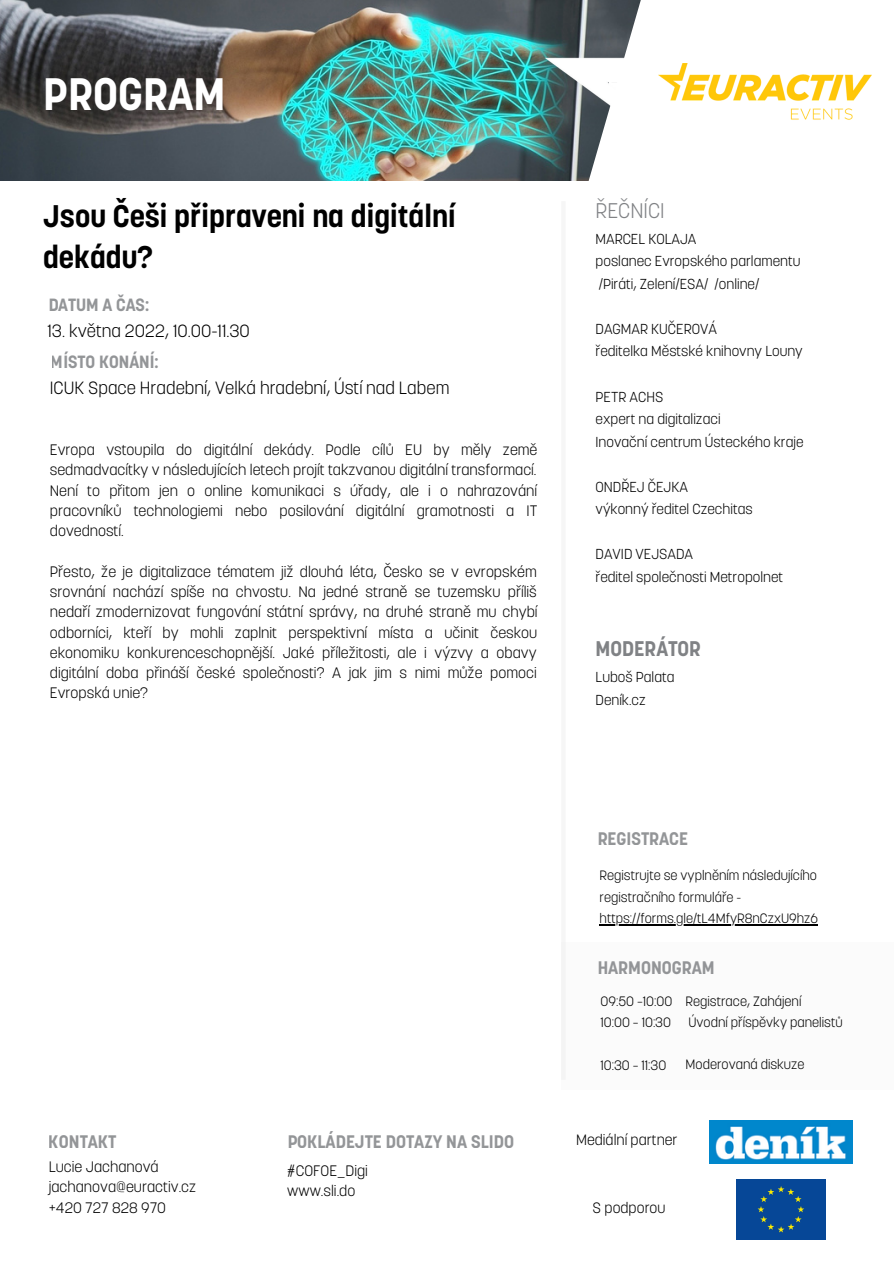
<style>
.page{position:relative;width:894px;height:1264px;background:#fff}
.page>*{position:absolute;margin:0;border:0;box-sizing:border-box;transform-origin:0 0}
.t1{font:700 45px "Korolev";color:#fff}
.t2{font:700 30.9px/40.5px "Korolev";color:#000}
.t3{font:700 21px "Korolev";color:#808285}
.t4{font:300 21px "Korolev";color:#808285}
.t5{font:700 18px "Korolev";color:#808285}
.t6{font:300 17.55px "Korolev";color:#000}
.t7{font:700 17.55px "Korolev";color:#808285}
.t8{font:300 15px/20.2px "Korolev";color:#000;text-align:justify}
.t9{font:300 14.85px "Korolev";color:#000}
.t10{font:300 14.25px "Korolev";color:#000}
.t11{font:300 13.5px/21.3px "Korolev";color:#000}
</style>
<div class="page">
<img style="left:0;top:0;width:588px;height:181px">
<hr style="left:561px;top:201px;width:4px;height:878px;background:#f6f6f6">
<div style="left:561px;top:942px;width:332px;height:147px;background:#fbfbfb"></div>
<img style="left:545px;top:10px;width:43px;height:154px">
<svg style="left:588px;top:0;width:284px;height:181px"></svg>
<img style="left:658px;top:63px;width:213px;height:60px">
<img style="left:709px;top:1120px;width:143px;height:43px">
<div style="left:736px;top:1179px;width:89px;height:60px;background:#064797"></div>
<hr style="left:599px;top:924px;width:218px;height:1px;background:#000">
<p class="t1" style="left:43px;top:76px;width:184px">PROGRAM</p>
<p class="t2" style="left:43px;top:199px;width:414px">Jsou Češi připraveni na digitální dekádu?</p>
<p class="t7" style="left:48px;top:298px;width:102px">DATUM A ČAS:</p>
<p class="t6" style="left:48px;top:324px;width:204px">13. května 2022, 10.00-11.30</p>
<p class="t7" style="left:51px;top:354px;width:109px">MÍSTO KONÁNÍ:</p>
<p class="t6" style="left:50px;top:380px;width:401px">ICUK Space Hradební, Velká hradební, Ústí nad Labem</p>
<p class="t8" style="left:50px;top:441px;width:489px">Evropa vstoupila do digitální dekády. Podle cílů EU by měly země sedmadvacítky v následujících letech projít takzvanou digitální transformací.<br>Není to přitom jen o online komunikaci s úřady, ale i o nahrazování pracovníků technologiemi nebo posilování digitální gramotnosti a IT dovedností.</p>
<p class="t8" style="left:50px;top:563px;width:489px">Přesto, že je digitalizace tématem již dlouhá léta, Česko se v evropském srovnání nachází spíše na chvostu. Na jedné straně se tuzemsku příliš nedaří zmodernizovat fungování státní správy, na druhé straně mu chybí odborníci, kteří by mohli zaplnit perspektivní místa a učinit českou ekonomiku konkurenceschopnější. Jaké příležitosti, ale i výzvy a obavy digitální doba přináší české společnosti? A jak jim s nimi může pomoci Evropská unie?</p>
<p class="t4" style="left:595px;top:202px;width:70px">ŘEČNÍCI</p>
<p class="t10" style="left:595px;top:233px;width:102px">MARCEL KOLAJA</p>
<p class="t10" style="left:595px;top:256px;width:206px">poslanec Evropského parlamentu</p>
<p class="t10" style="left:598px;top:278px;width:162px">/Piráti, Zelení/ESA/ /online/</p>
<p class="t10" style="left:595px;top:323px;width:123px">DAGMAR KUČEROVÁ</p>
<p class="t10" style="left:595px;top:346px;width:209px">ředitelka Městské knihovny Louny</p>
<p class="t10" style="left:595px;top:391px;width:69px">PETR ACHS</p>
<p class="t10" style="left:595px;top:413px;width:126px">expert na digitalizaci</p>
<p class="t10" style="left:595px;top:436px;width:209px">Inovační centrum Ústeckého kraje</p>
<p class="t10" style="left:595px;top:481px;width:94px">ONDŘEJ ČEJKA</p>
<p class="t10" style="left:595px;top:503px;width:158px">výkonný ředitel Czechitas</p>
<p class="t10" style="left:595px;top:548px;width:99px">DAVID VEJSADA</p>
<p class="t10" style="left:595px;top:571px;width:189px">ředitel společnosti Metropolnet</p>
<p class="t3" style="left:595px;top:640px;width:107px">MODERÁTOR</p>
<p class="t10" style="left:595px;top:671px;width:80px">Luboš Palata</p>
<p class="t10" style="left:595px;top:694px;width:52px">Deník.cz</p>
<p class="t5" style="left:49px;top:1134px;width:69px">KONTAKT</p>
<p class="t5" style="left:287px;top:1134px;width:228px">POKLÁDEJTE DOTAZY NA SLIDO</p>
<p class="t8" style="left:49px;top:1158px;width:111px">Lucie Jachanová</p>
<p class="t8" style="left:49px;top:1178px;width:149px">jachanova@euractiv.cz</p>
<p class="t8" style="left:49px;top:1198px;width:119px">+420 727 828 970</p>
<p class="t8" style="left:287px;top:1161px;width:82px">#COFOE_Digi</p>
<p class="t8" style="left:287px;top:1181px;width:70px">www.sli.do</p>
<p class="t5" style="left:597px;top:831px;width:92px">REGISTRACE</p>
<p class="t11" style="left:599px;top:866px;width:220px">Registrujte se vyplněním následujícího registračního formuláře - https://forms.gle/tL4MfyR8nCzxU9hz6</p>
<p class="t5" style="left:597px;top:960px;width:119px">HARMONOGRAM</p>
<p class="t11" style="left:685px;top:992px;width:117px">Registrace, Zahájení</p>
<p class="t11" style="left:688px;top:1013px;width:156px">Úvodní příspěvky panelistů</p>
<p class="t11" style="left:685px;top:1055px;width:120px">Moderovaná diskuze</p>
<p class="t11" style="left:600px;top:991px;width:73px">09:50 –10:00</p>
<p class="t11" style="left:600px;top:1013px;width:72px">10:00 – 10:30</p>
<p class="t11" style="left:600px;top:1056px;width:67px">10:30 – 11:30</p>
<p class="t9" style="left:576px;top:1133px;width:103px">Mediální partner</p>
<p class="t9" style="left:592px;top:1201px;width:74px">S podporou</p>
</div>
